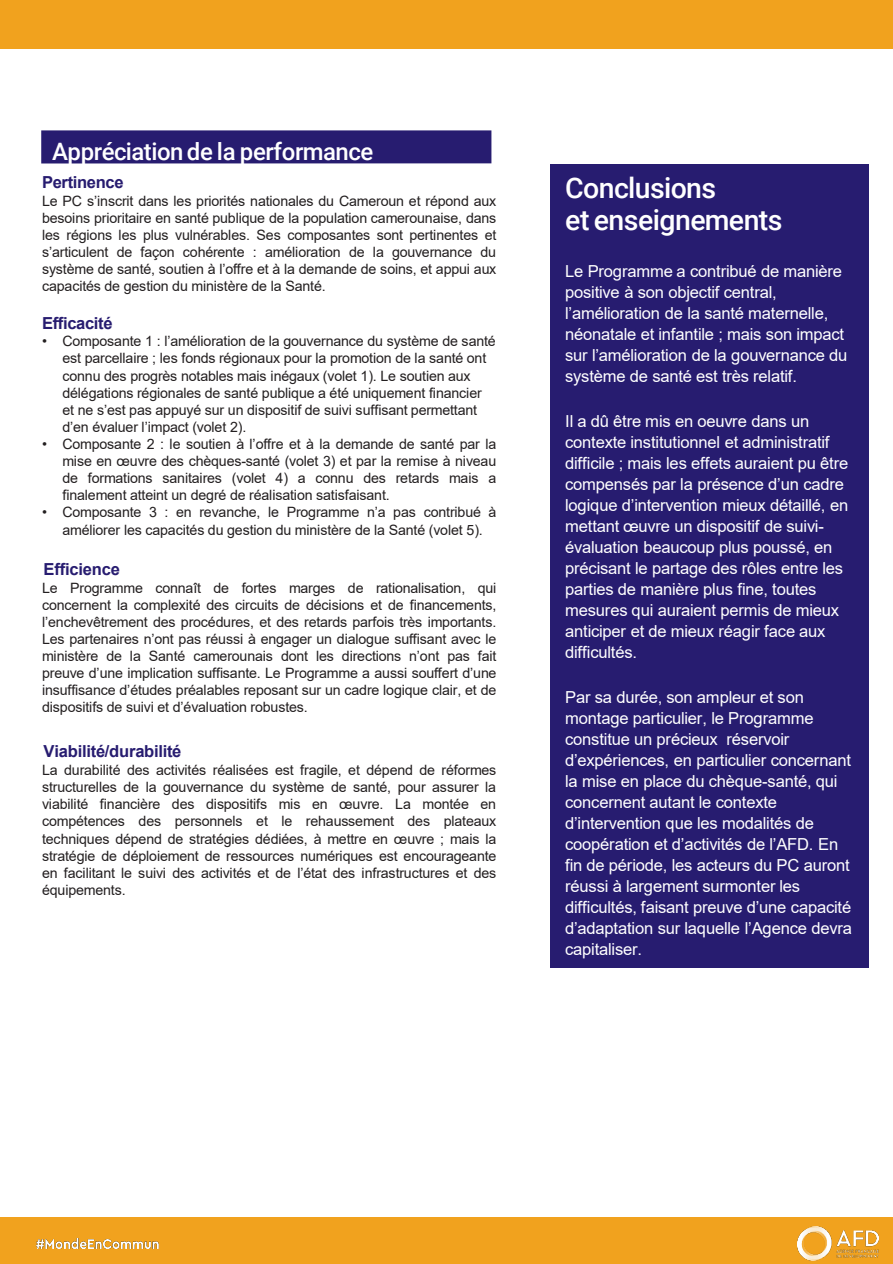
<style>
.page{position:relative;width:893px;height:1264px;background:#fff}
.page>*{position:absolute;margin:0;border:0;box-sizing:border-box;transform-origin:0 0}
.t1{font:500 28.5px "Roboto";letter-spacing:-.02em;color:#fff}
.t2{font:500 24px "Roboto";letter-spacing:-.02em;color:#fff}
.t3{font:16.5px/21px "Arial";letter-spacing:-.015em;color:#fff}
.t4{font:700 16.5px "Arial";letter-spacing:-.015em;color:#271c70}
.t5{font:14.25px/17.1px "Arial";letter-spacing:-.01em;color:#231f20;text-align:justify}
</style>
<div class="page">
<div style="left:0;top:0;width:892px;height:48px;background:#f1a21e"></div>
<div style="left:0;top:1216px;width:892px;height:47px;background:#f1a21e"></div>
<img style="left:797px;top:1226px;width:81px;height:33px">
<img style="left:36px;top:1238px;width:123px;height:10px">
<div style="left:41px;top:130px;width:450px;height:33px;background:#271c70"></div>
<div style="left:550px;top:165px;width:318px;height:802px;background:#271c70"></div>
<h2 class="t2" style="left:52px;top:135px;width:323px">Appréciation de la performance</h2>
<p class="t4" style="left:42px;top:171px;width:83px">Pertinence</p>
<p class="t5" style="left:42px;top:192px;width:456px">Le PC s’inscrit dans les priorités nationales du Cameroun et répond aux besoins prioritaire en santé publique de la population camerounaise, dans les régions les plus vulnérables. Ses composantes sont pertinentes et s’articulent de façon cohérente : amélioration de la gouvernance du système de santé, soutien à l’offre et à la demande de soins, et appui aux capacités de gestion du ministère de la Santé.</p>
<p class="t4" style="left:42px;top:311px;width:72px">Efficacité</p>
<p class="t5" style="left:62px;top:332px;width:435px;text-align:left;text-indent:-20px">• Composante 1 : l’amélioration de la gouvernance du système de santé est parcellaire ; les fonds régionaux pour la promotion de la santé ont connu des progrès notables mais inégaux (volet 1). Le soutien aux délégations régionales de santé publique a été uniquement financier et ne s’est pas appuyé sur un dispositif de suivi suffisant permettant d’en évaluer l’impact (volet 2).</p>
<p class="t5" style="left:62px;top:435px;width:435px;text-indent:-20px">• Composante 2 : le soutien à l’offre et à la demande de santé par la mise en œuvre des chèques-santé (volet 3) et par la remise à niveau de formations sanitaires (volet 4) a connu des retards mais a finalement atteint un degré de réalisation satisfaisant.</p>
<p class="t5" style="left:42px;top:503px;width:456px;text-align:center">• Composante 3 : en revanche, le Programme n’a pas contribué à améliorer les capacités du gestion du ministère de la Santé (volet 5).</p>
<p class="t4" style="left:44px;top:557px;width:78px">Efficience</p>
<p class="t5" style="left:42px;top:579px;width:456px">Le Programme connaît de fortes marges de rationalisation, qui concernent la complexité des circuits de décisions et de financements, l’enchevêtrement des procédures, et des retards parfois très importants.<br>Les partenaires n’ont pas réussi à engager un dialogue suffisant avec le ministère de la Santé camerounais dont les directions n’ont pas fait preuve d’une implication suffisante. Le Programme a aussi souffert d’une insuffisance d’études préalables reposant sur un cadre logique clair, et de dispositifs de suivi et d’évaluation robustes.</p>
<p class="t4" style="left:44px;top:739px;width:139px">Viabilité/durabilité</p>
<p class="t5" style="left:42px;top:761px;width:456px">La durabilité des activités réalisées est fragile, et dépend de réformes structurelles de la gouvernance du système de santé, pour assurer la viabilité financière des dispositifs mis en œuvre. La montée en compétences des personnels et le rehaussement des plateaux techniques dépend de stratégies dédiées, à mettre en œuvre ; mais la stratégie de déploiement de ressources numériques est encourageante en facilitant le suivi des activités et de l’état des infrastructures et des équipements.</p>
<p class="t1" style="left:565px;top:168px;width:152px">Conclusions</p>
<p class="t1" style="left:565px;top:200px;width:219px">et enseignements</p>
<p class="t3" style="left:565px;top:260px;width:284px">Le Programme a contribué de manière positive à son objectif central, l’amélioration de la santé maternelle, néonatale et infantile ; mais son impact sur l’amélioration de la gouvernance du système de santé est très relatif.</p>
<p class="t3" style="left:565px;top:410px;width:285px">Il a dû être mis en oeuvre dans un contexte institutionnel et administratif difficile ; mais les effets auraient pu être compensés par la présence d’un cadre logique d’intervention mieux détaillé, en mettant œuvre un dispositif de suivi&shy;évaluation beaucoup plus poussé, en précisant le partage des rôles entre les parties de manière plus fine, toutes mesures qui auraient permis de mieux anticiper et de mieux réagir face aux difficultés.</p>
<p class="t3" style="left:565px;top:686px;width:288px">Par sa durée, son ampleur et son montage particulier, le Programme constitue un précieux réservoir d’expériences, en particulier concernant la mise en place du chèque-santé, qui concernent autant le contexte d’intervention que les modalités de coopération et d’activités de l’AFD. En fin de période, les acteurs du PC auront réussi à largement surmonter les difficultés, faisant preuve d’une capacité d’adaptation sur laquelle l’Agence devra capitaliser.</p>
</div>
